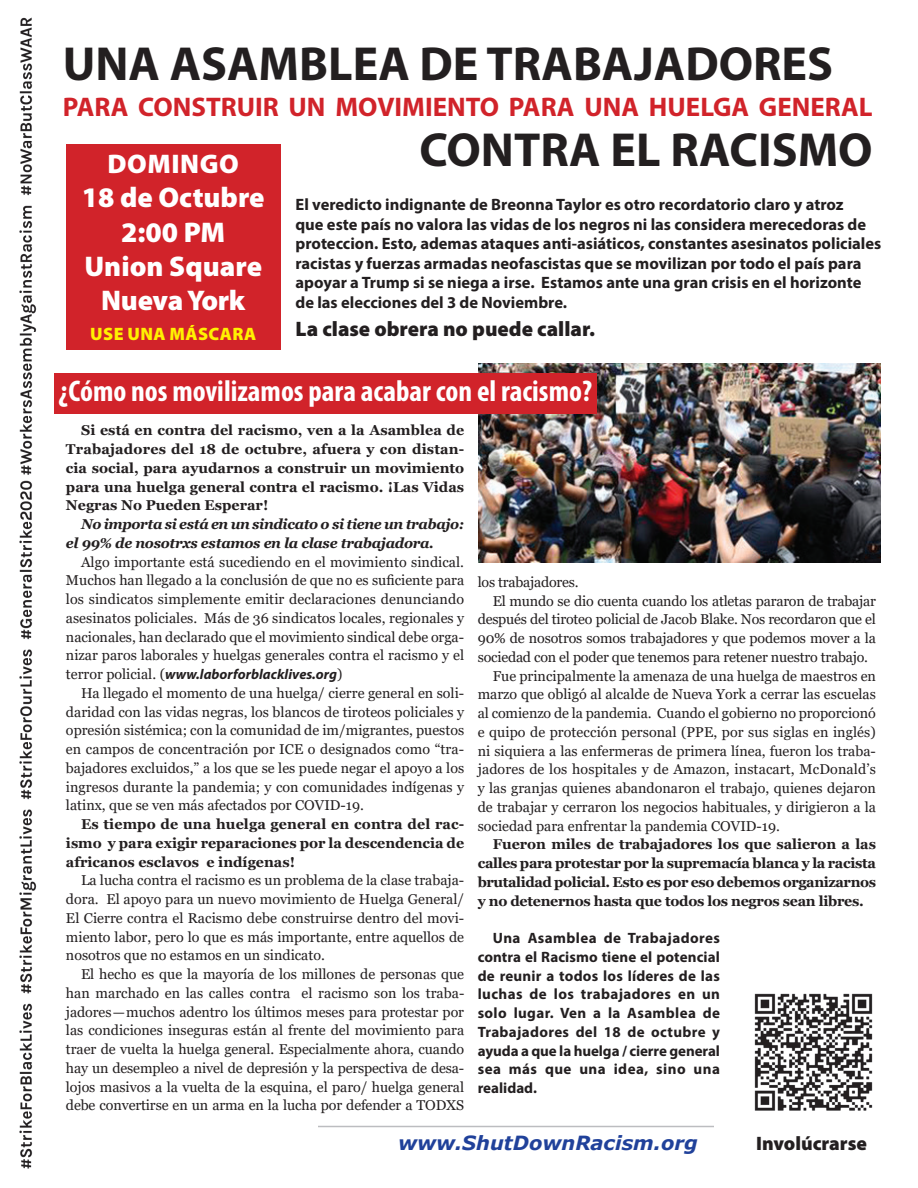
<style>
.page{position:relative;width:918px;height:1188px;background:#fff}
.page>*{position:absolute;margin:0;border:0;box-sizing:border-box;transform-origin:0 0}
.t1{font:700 48px "Myriad Pro";color:#231f20}
.t2{font:700 condensed 30px "Myriad Pro";color:#fff}
.t3{font:900 28.5px/34.2px "Myriad Pro";color:#fff;text-align:center}
.t4{font:700 27px "Myriad Pro";color:#d1232a}
.t5{font:900 27px "Myriad Pro";letter-spacing:.02em;color:#fff}
.t6{font:900 21px "Myriad Pro";color:#231f20}
.t7{font:italic 700 19.5px "Verdana";color:#20419a}
.t8{font:900 19.5px "Myriad Pro";color:#231f20}
.t9{font:900 18px "Myriad Pro";letter-spacing:.02em;color:#fff101}
.t10{font:700 16.5px/19.5px "Myriad Pro";color:#231f20}
.t11{font:700 15px/18.8px "Myriad Pro";color:#231f20;text-align:justify}
.t12{font:14.25px/18.8px "Georgia";color:#231f20;text-align:justify}
.t13{font:700 14.25px/18.8px "Georgia";color:#231f20;text-align:justify}
.t14{font:italic 700 14.25px/18.8px "Georgia";letter-spacing:-.025em;color:#231f20}
.t15{font:italic 700 14.25px "Myriad Pro";color:#231f20}
.s1{font-family:"Georgia";font-weight:400;font-style:normal}
</style>
<div class="page">
<hr style="left:318px;top:1126px;width:396px;height:1px;background:#bcbdc0">
<img style="left:478px;top:363px;width:402px;height:199px">
<div style="left:66px;top:144px;width:214px;height:206px;background:#d1232a"></div>
<img style="left:754px;top:993px;width:119px;height:118px">
<div style="left:54px;top:374px;width:543px;height:40px;background:#d1232a"></div>
<img style="left:19px;top:17px;width:18px;height:1152px">
<h1 class="t1" style="left:63px;top:33px;width:772px">UNA ASAMBLEA DE TRABAJADORES</h1>
<h3 class="t4" style="left:63px;top:90px;width:811px">PARA CONSTRUIR UN MOVIMIENTO PARA UNA HUELGA GENERAL</h3>
<h3 class="t5" style="left:108px;top:146px;width:133px">DOMINGO</h3>
<h1 class="t1" style="left:419px;top:118px;width:455px">CONTRA EL RACISMO</h1>
<h3 class="t3" style="left:82px;top:180px;width:184px">18 de Octubre<br>2:00 PM<br>Union Square<br>Nueva York</h3>
<p class="t9" style="left:90px;top:322px;width:167px">USE UNA MÁSCARA</p>
<p class="t10" style="left:296px;top:195px;width:587px">El veredicto indignante de Breonna Taylor es otro recordatorio claro y atroz<br>que este país no valora las vidas de los negros ni las considera merecedoras de proteccion. Esto, ademas ataques anti-asiáticos, constantes asesinatos policiales racistas y fuerzas armadas neofascistas que se movilizan por todo el país para apoyar a Trump si se niega a irse. Estamos ante una gran crisis en el horizonte de las elecciones del 3 de Noviembre.</p>
<h3 class="t6" style="left:296px;top:315px;width:301px">La clase obrera no puede callar.</h3>
<h2 class="t2" style="left:58px;top:372px;width:535px">¿Cómo nos movilizamos para acabar con el racismo?</h2>
<p class="t13" style="left:66px;top:421px;width:400px;text-indent:15px">Si está en contra del racismo, ven a la Asamblea de Trabajadores del 18 de octubre, afuera y con distan&shy;cia social, para ayudarnos a construir un movimiento para una huelga general contra el racismo. ¡Las Vidas Negras No Pueden Esperar!</p>
<p class="t14" style="left:66px;top:515px;width:400px;text-indent:15px">No importa si está en un sindicato o si tiene un trabajo: el 99% de nosotrxs estamos en la clase trabajadora.</p>
<p class="t12" style="left:66px;top:553px;width:400px;text-indent:15px">Algo importante está sucediendo en el movimiento sindical.<br>Muchos han llegado a la conclusión de que no es suficiente para los sindicatos simplemente emitir declaraciones denunciando asesinatos policiales. Más de 36 sindicatos locales, regionales y nacionales, han declarado que el movimiento sindical debe orga&shy;nizar paros laborales y huelgas generales contra el racismo y el</p>
<p class="t15" style="left:66px;top:665px;width:278px"><span class="s1">terror policial. (</span>www.laborforblacklives.org<span class="s1">)</span></p>
<p class="t12" style="left:66px;top:684px;width:400px;text-indent:15px">Ha llegado el momento de una huelga/ cierre general en soli&shy;daridad con las vidas negras, los blancos de tiroteos policiales y opresión sistémica; con la comunidad de im/migrantes, puestos en campos de concentración por ICE o designados como “tra&shy;bajadores excluidos,” a los que se les puede negar el apoyo a los ingresos durante la pandemia; y con comunidades indígenas y latinx, que se ven más afectados por COVID-19.</p>
<p class="t13" style="left:66px;top:815px;width:400px;text-indent:15px">Es tiempo de una huelga general en contra del rac&shy;ismo y para exigir reparaciones por la descendencia de africanos esclavos e indígenas!</p>
<p class="t12" style="left:66px;top:871px;width:400px;text-indent:15px">La lucha contra el racismo es un problema de la clase trabaja&shy;dora. El apoyo para un nuevo movimiento de Huelga General/ El Cierre contra el Racismo debe construirse dentro del movi&shy;miento labor, pero lo que es más importante, entre aquellos de nosotros que no estamos en un sindicato.</p>
<p class="t12" style="left:66px;top:965px;width:400px;text-indent:15px">El hecho es que la mayoría de los millones de personas que han marchado en las calles contra el racismo son los traba&shy;jadores—muchos adentro los últimos meses para protestar por las condiciones inseguras están al frente del movimiento para traer de vuelta la huelga general. Especialmente ahora, cuando hay un desempleo a nivel de depresión y la perspectiva de desa&shy;lojos masivos a la vuelta de la esquina, el paro/ huelga general debe convertirse en un arma en la lucha por defender a TODXS</p>
<p class="t12" style="left:478px;top:573px;width:102px">los trabajadores.</p>
<p class="t12" style="left:493px;top:592px;width:385px">El mundo se dio cuenta cuando los atletas pararon de trabajar</p>
<p class="t12" style="left:478px;top:610px;width:400px">después del tiroteo policial de Jacob Blake. Nos recordaron que el</p>
<p class="t12" style="left:478px;top:629px;width:400px">90% de nosotros somos trabajadores y que podemos mover a la</p>
<p class="t12" style="left:478px;top:648px;width:392px">sociedad con el poder que tenemos para retener nuestro trabajo.</p>
<p class="t12" style="left:493px;top:667px;width:385px">Fue principalmente la amenaza de una huelga de maestros en</p>
<p class="t12" style="left:478px;top:685px;width:400px">marzo que obligó al alcalde de Nueva York a cerrar las escuelas</p>
<p class="t12" style="left:478px;top:704px;width:400px">al comienzo de la pandemia. Cuando el gobierno no proporcionó</p>
<p class="t12" style="left:478px;top:723px;width:400px">e quipo de protección personal (PPE, por sus siglas en inglés)</p>
<p class="t12" style="left:478px;top:742px;width:400px">ni siquiera a las enfermeras de primera línea, fueron los traba-</p>
<p class="t12" style="left:478px;top:760px;width:400px">jadores de los hospitales y de Amazon, instacart, McDonald’s</p>
<p class="t12" style="left:478px;top:779px;width:400px">y las granjas quienes abandonaron el trabajo, quienes dejaron</p>
<p class="t12" style="left:478px;top:798px;width:400px">de trabajar y cerraron los negocios habituales, y dirigieron a la</p>
<p class="t12" style="left:478px;top:817px;width:304px">sociedad para enfrentar la pandemia COVID-19.</p>
<p class="t13" style="left:478px;top:835px;width:400px;text-indent:15px">Fueron miles de trabajadores los que salieron a las calles para protestar por la supremacía blanca y la racista brutalidad policial. Esto es por eso debemos organizarnos y no detenernos hasta que todos los negros sean libres.</p>
<p class="t11" style="left:478px;top:928px;width:244px;text-indent:15px">Una Asamblea de Trabajadores contra el Racismo tiene el potencial de reunir a todos los líderes de las luchas de los trabajadores en un solo lugar. Ven a la Asamblea de Trabajadores del 18 de octubre y ayuda a que la huelga / cierre general sea más que una idea, sino una realidad.</p>
<h3 class="t7" style="left:398px;top:1129px;width:301px">www.ShutDownRacism.org</h3>
<h3 class="t8" style="left:756px;top:1130px;width:112px">Involúcrarse</h3>
</div>
